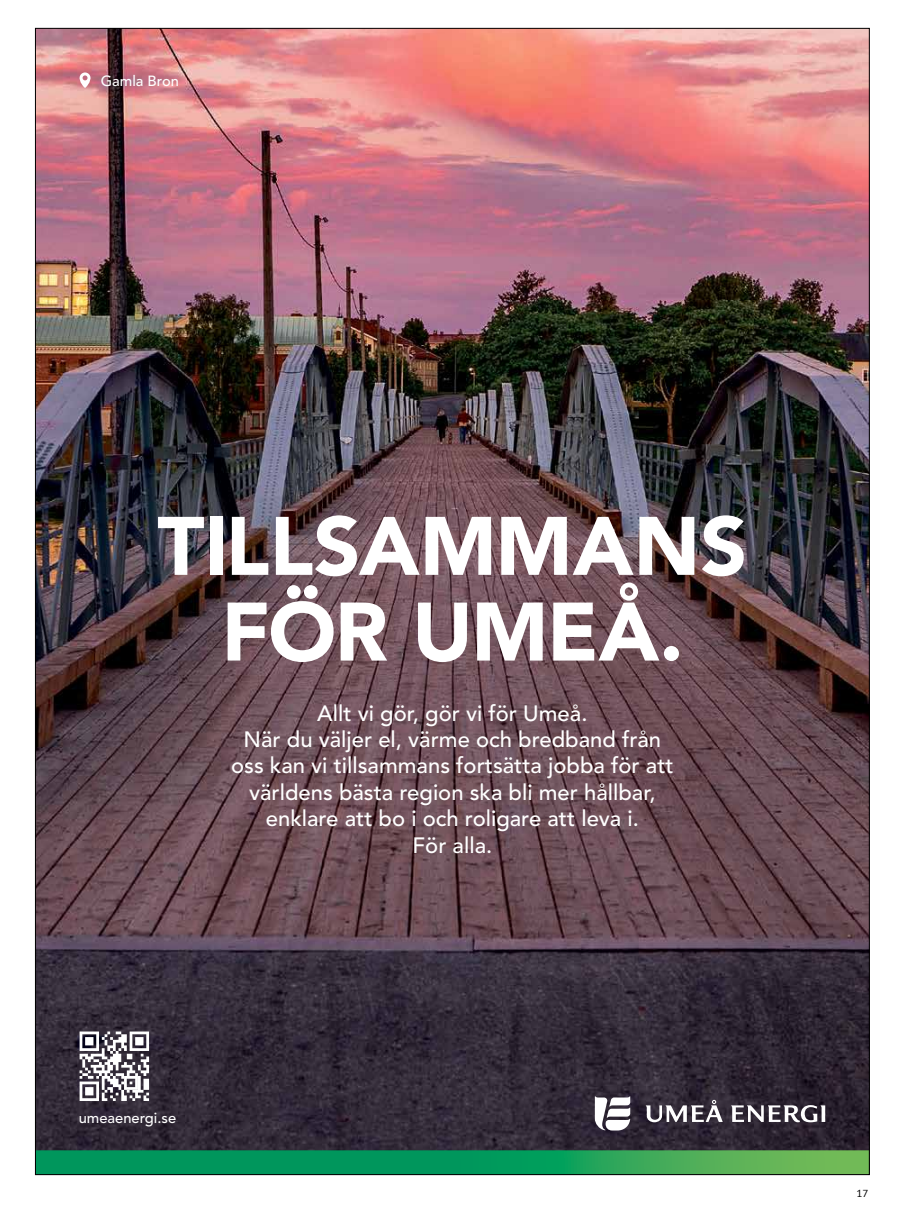
<style>
.page{position:relative;width:904px;height:1205px;background:#fff}
.page>*{position:absolute;margin:0;border:0;box-sizing:border-box;transform-origin:0 0}
.t1{font:900 81.88px/85.8px "Avenir LT Std";color:#fff;text-align:center}
.t2{font:500 22px/26.5px "Avenir LT Std";color:#fff;text-align:center}
.t3{font:500 14.75px "Avenir LT Std";color:#fff}
.t4{font:10.12px "PT Sans";color:#000;scale:1.11 1}
</style>
<div class="page">
<img style="left:37px;top:30px;width:830px;height:1120px">
<svg style="left:37px;top:1150px;width:830px;height:23px;background:#1d9e5a"></svg>
<svg style="left:595px;top:1096px;width:35px;height:34px"></svg>
<svg style="left:645px;top:1100px;width:77px;height:22px"></svg>
<svg style="left:731px;top:1105px;width:94px;height:17px"></svg>
<svg style="left:79px;top:72px;width:12px;height:16px"></svg>
<svg style="left:80px;top:1031px;width:69px;height:70px"></svg>
<p class="t3" style="left:101px;top:72px;width:80px">Gamla Bron</p>
<h1 class="t1" style="left:157px;top:503px;width:591px">TILLSAMMANS<br>FÖR UMEÅ.</h1>
<p class="t2" style="left:231px;top:700px;width:444px">Allt vi gör, gör vi för Umeå.<br>När du väljer el, värme och bredband från oss kan vi tillsammans fortsätta jobba för att världens bästa region ska bli mer hållbar, enklare att bo i och roligare att leva i.<br>För alla.</p>
<p class="t3" style="left:79px;top:1109px;width:99px">umeaenergi.se</p>
<p class="t4" style="left:856px;top:1187px;width:12px">17</p>
</div>
